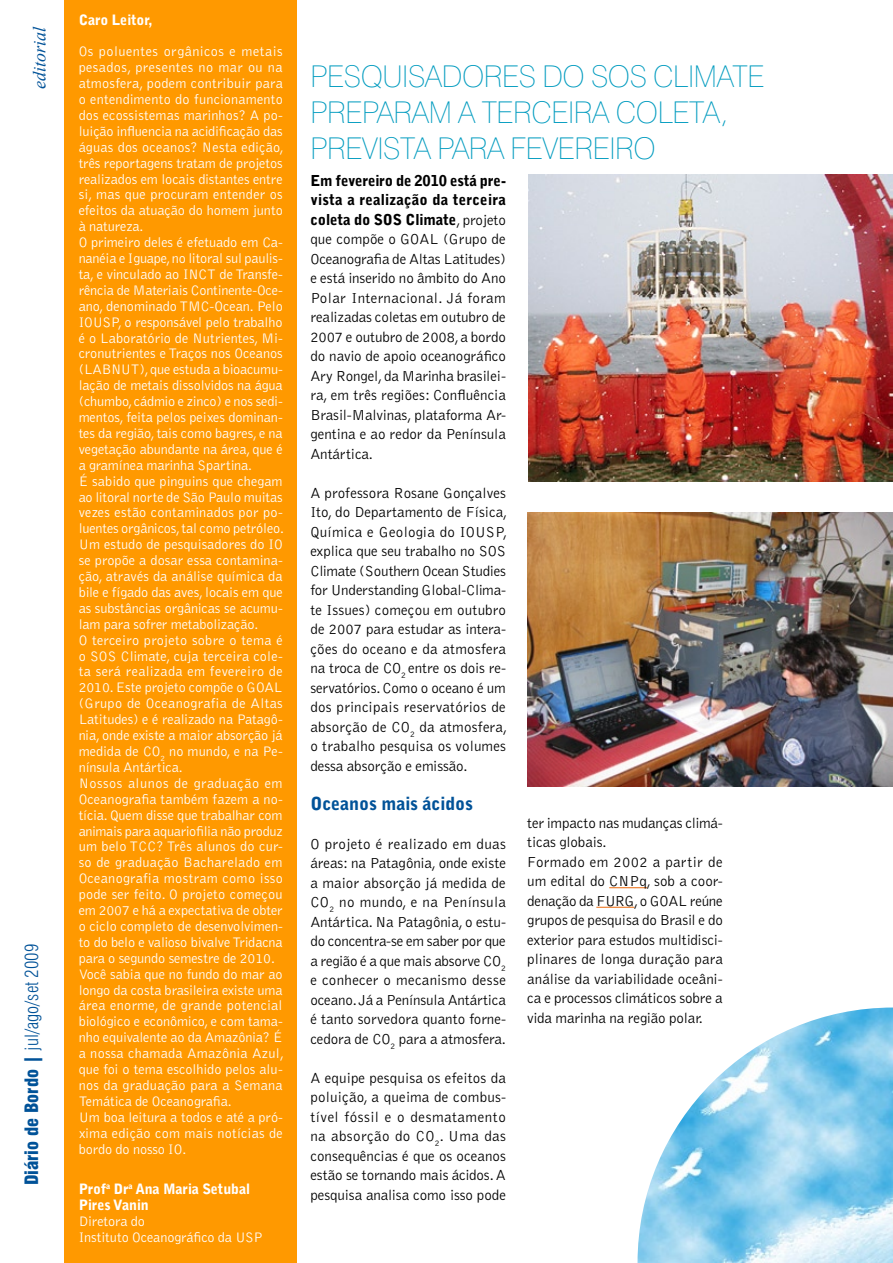
<style>
.page{position:relative;width:893px;height:1263px;background:#fff}
.page>*{position:absolute;margin:0;border:0;box-sizing:border-box;transform-origin:0 0}
.t1{font:100 30px "Swiss 721 BT";letter-spacing:-.015em;color:#009bbf}
.t2{font:300 condensed 18px "Swiss 721 BT";color:#005298}
.t3{font:900 18px "Bell Gothic";letter-spacing:-.005em;color:#005298}
.t4{font:italic 18px "Times New Roman";color:#005298}
.t5{font:300 15px/19.5px "Bell Gothic";letter-spacing:-.01em;color:#000;text-align:justify}
.t6{font:300 14.25px/15.9px "Bell Gothic";letter-spacing:-.01em;color:#fff}
.t7{font:900 14.25px/15.9px "Bell Gothic";letter-spacing:-.01em;color:#fff}
.s1{font-weight:900}
</style>
<div class="page">
<hr style="left:609px;top:887px;width:38px;height:1px;background:#eb690a">
<hr style="left:596px;top:907px;width:38px;height:1px;background:#eb690a">
<img style="left:637px;top:1007px;width:256px;height:256px">
<div style="left:64px;top:0;width:233px;height:1263px;background:#f90"></div>
<img style="left:529px;top:174px;width:364px;height:308px">
<img style="left:527px;top:512px;width:366px;height:275px">
<p class="t4" style="left:27px;top:89px;width:64px;rotate:-90deg">editorial</p>
<p class="t2" style="left:21px;top:1185px;width:243px;rotate:-90deg"><span class="s1">Diário de Bordo |</span> jul/ago/set 2009</p>
<p class="t7" style="left:79px;top:12px;width:75px">Caro Leitor,</p>
<p class="t6" style="left:79px;top:44px;width:207px">Os poluentes orgânicos e metais pesados, presentes no mar ou na atmosfera, podem contribuir para o entendimento do funcionamento dos ecossistemas marinhos? A po&shy;luição influencia na acidificação das águas dos oceanos? Nesta edição, três reportagens tratam de projetos realizados em locais distantes entre si, mas que procuram entender os efeitos da atuação do homem junto à natureza.<br>O primeiro deles é efetuado em Ca&shy;nanéia e Iguape, no litoral sul paulis&shy;ta, e vinculado ao INCT de Transfe&shy;rência de Materiais Continente-Oce&shy;ano, denominado TMC-Ocean. Pelo<br>IOUSP, o responsável pelo trabalho é o Laboratório de Nutrientes, Mi&shy;cronutrientes e Traços nos Oceanos (LABNUT), que estuda a bioacumu&shy;lação de metais dissolvidos na água (chumbo, cádmio e zinco) e nos sedi&shy;mentos, feita pelos peixes dominan&shy;tes da região, tais como bagres, e na vegetação abundante na área, que é a gramínea marinha Spartina.<br>É sabido que pinguins que chegam ao litoral norte de São Paulo muitas vezes estão contaminados por po&shy;luentes orgânicos, tal como petróleo.<br>Um estudo de pesquisadores do IO se propõe a dosar essa contamina&shy;ção, através da análise química da bile e fígado das aves, locais em que as substâncias orgânicas se acumu&shy;lam para sofrer metabolização.<br>O terceiro projeto sobre o tema é o SOS Climate, cuja terceira cole&shy;ta será realizada em fevereiro de<br>2010. Este projeto compõe o GOAL (Grupo de Oceanografia de Altas<br>Latitudes) e é realizado na Patagô&shy;nia, onde existe a maior absorção já medida de CO<sub>2</sub> no mundo, e na Pe&shy;nínsula Antártica.<br>Nossos alunos de graduação em<br>Oceanografia também fazem a no&shy;tícia. Quem disse que trabalhar com animais para aquariofilia não produz um belo TCC? Três alunos do cur&shy;so de graduação Bacharelado em<br>Oceanografia mostram como isso pode ser feito. O projeto começou em 2007 e há a expectativa de obter o ciclo completo de desenvolvimen&shy;to do belo e valioso bivalve Tridacna para o segundo semestre de 2010.<br>Você sabia que no fundo do mar ao longo da costa brasileira existe uma área enorme, de grande potencial biológico e econômico, e com tama&shy;nho equivalente ao da Amazônia? É a nossa chamada Amazônia Azul, que foi o tema escolhido pelos alu&shy;nos da graduação para a Semana<br>Temática de Oceanografia.<br>Um boa leitura a todos e até a pró&shy;xima edição com mais notícias de bordo do nosso IO.</p>
<p class="t7" style="left:79px;top:1181px;width:173px">Prof<sup>a</sup> Dr<sup>a</sup> Ana Maria Setubal<br>Pires Vanin</p>
<p class="t6" style="left:79px;top:1213px;width:186px">Diretora do<br>Instituto Oceanográfico da USP</p>
<h1 class="t1" style="left:310px;top:58px;width:88px">PESQUISA</h1>
<h1 class="t1" style="left:442px;top:58px;width:40px">DORES</h1>
<h1 class="t1" style="left:542px;top:58px;width:68px">DO SOS</h1>
<h1 class="t1" style="left:653px;top:58px;width:17px">CLIMATE</h1>
<h1 class="t1" style="left:310px;top:94px;width:19px">PREPARAM</h1>
<h1 class="t1" style="left:458px;top:94px;width:41px">ATERCEIRA</h1>
<h1 class="t1" style="left:616px;top:94px;width:19px">COLETA</h1>
<h1 class="t1" style="left:720px;top:94px;width:9px">,</h1>
<h1 class="t1" style="left:310px;top:130px;width:81px">PREVISTA</h1>
<h1 class="t1" style="left:437px;top:130px;width:18px">PARA</h1>
<h1 class="t1" style="left:511px;top:130px;width:64px">FEVEREIRO</h1>
<p class="t5" style="left:310px;top:171px;width:197px"><span class="s1">Em fevereiro de 2010 está pre&shy;vista a realização da terceira coleta do SOS Climate</span>, projeto que compõe o GOAL (Grupo de Oceanografia de Altas Latitudes) e está inserido no âmbito do Ano Polar Internacional. Já foram realizadas coletas em outubro de 2007 e outubro de 2008, a bordo do navio de apoio oceanográfico Ary Rongel, da Marinha brasilei&shy;ra, em três regiões: Confluência Brasil-Malvinas, plataforma Ar&shy;gentina e ao redor da Península Antártica.</p>
<p class="t5" style="left:310px;top:483px;width:198px">A professora Rosane Gonçalves Ito, do Departamento de Física, Química e Geologia do IOUSP, explica que seu trabalho no SOS Climate (Southern Ocean Studies for Understanding Global-Clima&shy;te Issues) começou em outubro de 2007 para estudar as intera&shy;ções do oceano e da atmosfera na troca de CO<sub>2</sub> entre os dois re&shy;servatórios. Como o oceano é um dos principais reservatórios de absorção de CO<sub>2</sub> da atmosfera, o trabalho pesquisa os volumes dessa absorção e emissão.</p>
<p class="t3" style="left:310px;top:793px;width:164px">Oceanos mais ácidos</p>
<p class="t5" style="left:310px;top:834px;width:197px">O projeto é realizado em duas áreas: na Patagônia, onde existe a maior absorção já medida de CO<sub>2</sub> no mundo, e na Península Antártica. Na Patagônia, o estu&shy;do concentra-se em saber por que a região é a que mais absorve CO<sub>2 </sub>e conhecer o mecanismo desse oceano. Já a Península Antártica é tanto sorvedora quanto forne&shy;cedora de CO<sub>2</sub> para a atmosfera.</p>
<p class="t5" style="left:310px;top:1068px;width:197px">A equipe pesquisa os efeitos da poluição, a queima de combus&shy;tível fóssil e o desmatamento na absorção do CO<sub>2</sub>. Uma das consequências é que os oceanos estão se tornando mais ácidos. A pesquisa analisa como isso pode</p>
<p class="t5" style="left:527px;top:813px;width:197px;text-align:left">ter impacto nas mudanças climá&shy;ticas globais.<br>Formado em 2002 a partir de um edital do CNPq, sob a coor&shy;denação da FURG, o GOAL reúne grupos de pesquisa do Brasil e do exterior para estudos multidisci&shy;plinares de longa duração para análise da variabilidade oceâni&shy;ca e processos climáticos sobre a vida marinha na região polar.</p>
</div>
